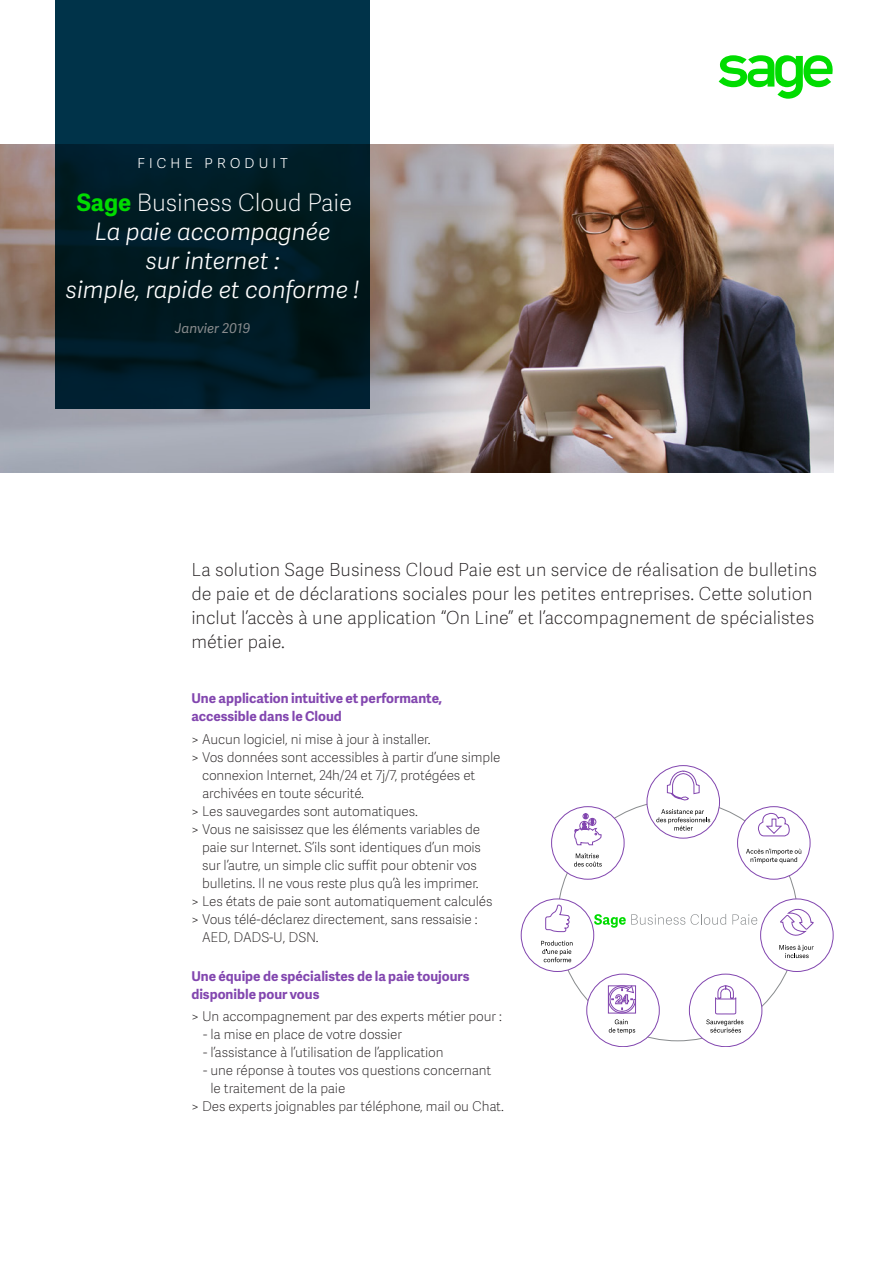
<style>
.page{position:relative;width:893px;height:1263px;background:#fff}
.page>*{position:absolute;margin:0;border:0;box-sizing:border-box;transform-origin:0 0}
.Titre_header_Mid_Cya{font:italic 24px "Adelle Sans SAGE Lt";color:#fff}
.Titre_header_Mid_Cya-2{font:24px "Adelle Sans SAGE Th";letter-spacing:-.005em;color:#fff}
.Chapo_Mid_Cyan{font:18px/24px "Adelle Sans SAGE Th";color:#231f20}
.Boxed_Title___LongFo{font:18px "Adelle Sans SAGE Th";letter-spacing:.2em;color:#fff}
.Body_8pt{font:13.5px/18px "Adelle Sans SAGE Th";letter-spacing:-.01em;color:#231f20}
.Intertitre_bleu_rect{font:700 13.5px/18px "Adelle Sans SAGE";color:#8246af}
.Boxed_Header___LongF{font:italic 13.5px "Adelle Sans SAGE";color:#888b8d}
.s1{font-family:"Adelle Sans SAGE";font-weight:700;color:#00dc00}
</style>
<div class="page">
<img style="left:0;top:145px;width:833px;height:327px">
<svg style="left:541px;top:770px;width:273px;height:264px"></svg>
<svg style="left:719px;top:55px;width:114px;height:44px"></svg>
<svg style="left:55px;top:0;width:315px;height:408px;background:#002331"></svg>
<p class="Boxed_Title___LongFo" style="left:137px;top:148px;width:152px">fiche produit</p>
<p class="Titre_header_Mid_Cya-2" style="left:77px;top:186px;width:277px"><span class="s1">Sage</span> Business Cloud Paie</p>
<p class="Titre_header_Mid_Cya" style="left:95px;top:214px;width:237px">La paie accompagnée</p>
<p class="Titre_header_Mid_Cya" style="left:145px;top:243px;width:136px">sur internet :</p>
<p class="Titre_header_Mid_Cya" style="left:66px;top:272px;width:295px">simple, rapide et conforme !</p>
<p class="Boxed_Header___LongF" style="left:175px;top:318px;width:77px">Janvier 2019</p>
<p class="Chapo_Mid_Cyan" style="left:191px;top:557px;width:627px">La solution Sage Business Cloud Paie est un service de réalisation de bulletins de paie et de déclarations sociales pour les petites entreprises. Cette solution inclut l’accès à une application “On Line” et l’accompagnement de spécialistes métier paie.</p>
<p class="Intertitre_bleu_rect" style="left:191px;top:689px;width:252px">Une application intuitive et performante, accessible dans le Cloud</p>
<p class="Body_8pt" style="left:191px;top:729px;width:241px">&gt; Aucun logiciel, ni mise à jour à installer.</p>
<p class="Body_8pt" style="left:202px;top:747px;width:300px;text-indent:-11px">&gt; Vos données sont accessibles à partir d’une simple connexion Internet, 24h/24 et 7j/7, protégées et archivées en toute sécurité.</p>
<p class="Body_8pt" style="left:191px;top:801px;width:228px">&gt; Les sauvegardes sont automatiques.</p>
<p class="Body_8pt" style="left:202px;top:819px;width:281px;text-indent:-11px">&gt; Vous ne saisissez que les éléments variables de paie sur Internet. S’ils sont identiques d’un mois sur l’autre, un simple clic suffit pour obtenir vos bulletins. Il ne vous reste plus qu’à les imprimer.</p>
<p class="Body_8pt" style="left:191px;top:891px;width:303px">&gt; Les états de paie sont automatiquement calculés</p>
<p class="Body_8pt" style="left:202px;top:909px;width:277px;text-indent:-11px">&gt; Vous télé-déclarez directement, sans ressaisie :<br>AED, DADS-U, DSN.</p>
<p class="Intertitre_bleu_rect" style="left:191px;top:966px;width:280px">Une équipe de spécialistes de la paie toujours disponible pour vous</p>
<p class="Body_8pt" style="left:191px;top:1007px;width:312px">&gt; Un accompagnement par des experts métier pour :</p>
<p class="Body_8pt" style="left:203px;top:1025px;width:200px">- la mise en place de votre dossier</p>
<p class="Body_8pt" style="left:203px;top:1043px;width:242px">- l’assistance à l’utilisation de l’application</p>
<p class="Body_8pt" style="left:211px;top:1061px;width:282px;text-indent:-7px">- une réponse à toutes vos questions concernant le traitement de la paie</p>
<p class="Body_8pt" style="left:191px;top:1097px;width:314px">&gt; Des experts joignables par téléphone, mail ou Chat.</p>
</div>
